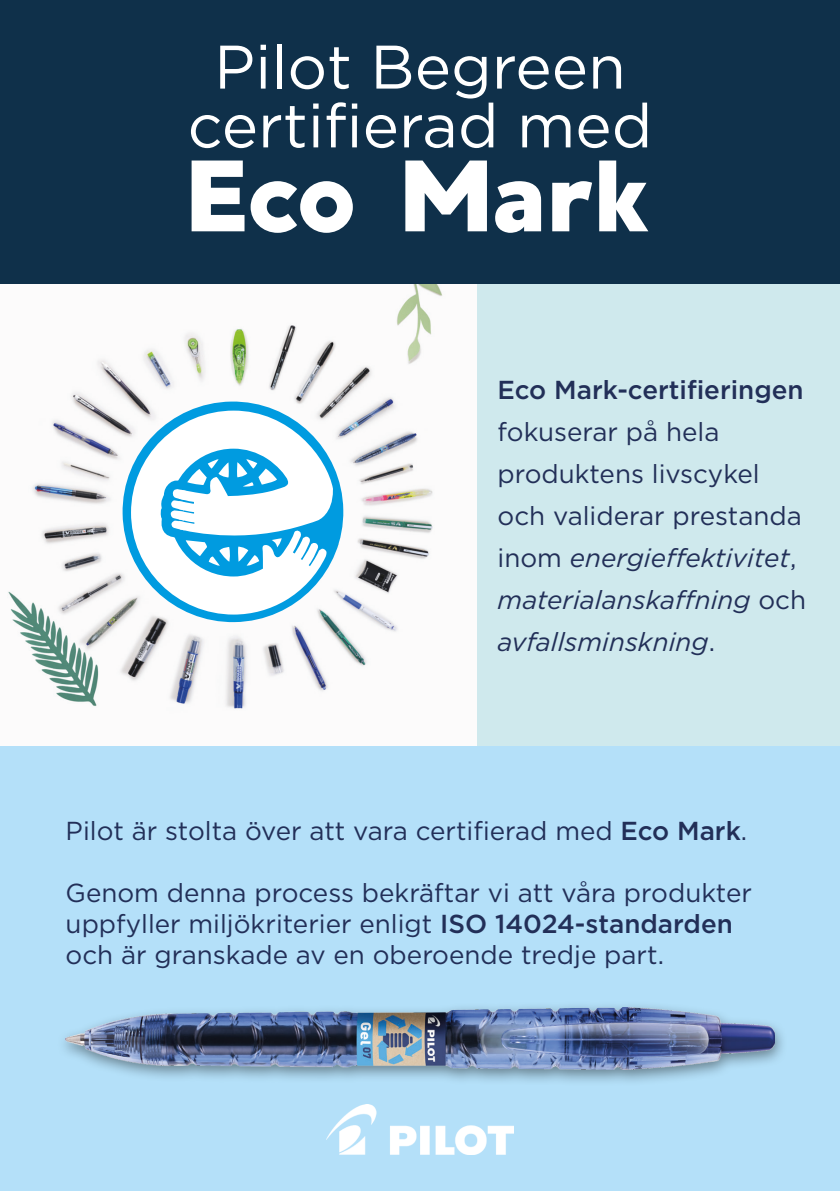
<style>
.page{position:relative;width:840px;height:1191px;background:#fff}
.page>*{position:absolute;margin:0;border:0;box-sizing:border-box;transform-origin:0 0}
.Ecrit_black{font:101.2px "MADE Good Time Grotesk";letter-spacing:-.09em;color:#fff}
.Ecrit_black-2{font:61.4px/58.8px "Gotham";color:#fff;text-align:center}
.t1{font:26px/42px "Gotham";color:#222f58}
.s1{font-weight:500}
.s2{font-style:italic}
</style>
<div class="page">
<div style="left:0;top:0;width:839px;height:284px;background:#0f304a"></div>
<div style="left:0;top:745px;width:839px;height:446px;background:#b4e0f9"></div>
<div style="left:56px;top:1000px;width:731px;height:86px;background:#4f636d;opacity:.75"></div>
<img style="left:66px;top:1007px;width:707px;height:62px">
<div style="left:476px;top:284px;width:363px;height:461px;background:#cfe9ed"></div>
<img style="left:8px;top:284px;width:435px;height:425px">
<svg style="left:121px;top:400px;width:223px;height:223px"></svg>
<svg style="left:131px;top:410px;width:202px;height:204px"></svg>
<svg style="left:159px;top:457px;width:122px;height:110px"></svg>
<img style="left:327px;top:1104px;width:185px;height:50px">
<p class="Ecrit_black-2" style="left:187px;top:36px;width:466px">Pilot Begreen certifierad med</p>
<p class="Ecrit_black" style="left:183px;top:131px;width:474px">Eco Mark</p>
<p class="t1" style="left:497px;top:368px;width:310px"><span class="s1">Eco Mark-certifieringen </span>fokuserar på hela produktens livscykel och validerar prestanda inom <span class="s2">energieffektivitet</span>, <span class="s2">materialanskaffning</span> och <span class="s2">avfallsminskning</span>.</p>
<p class="t1" style="left:66px;top:809px;width:682px">Pilot är stolta över att vara certifierad med <span class="s1">Eco Mark</span>.</p>
<p class="t1" style="left:66px;top:876px;width:687px;line-height:31.2px">Genom denna process bekräftar vi att våra produkter uppfyller miljökriterier enligt <span class="s1">ISO 14024-standarden </span>och är granskade av en oberoende tredje part.</p>
</div>
